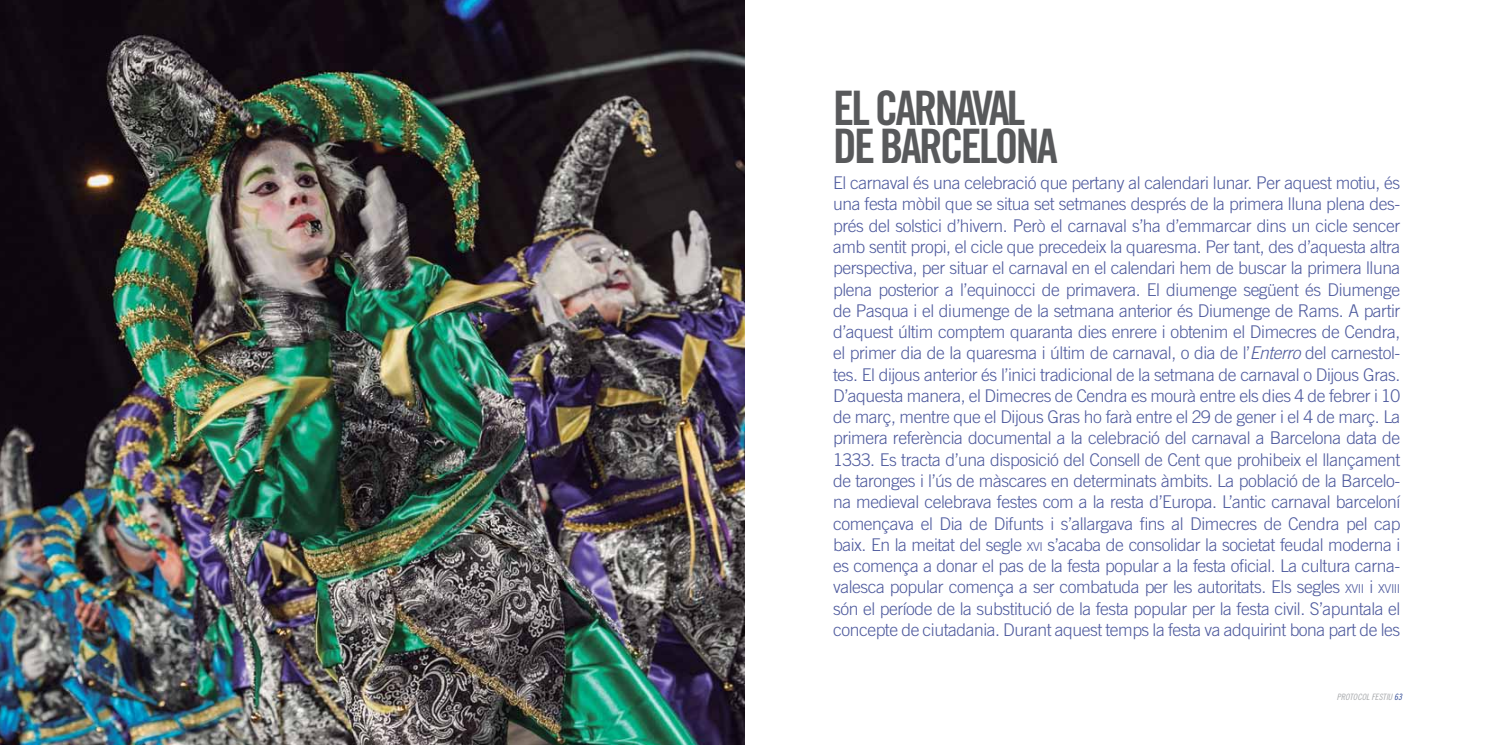
<style>
.page{position:relative;width:1489px;height:745px;background:#fff}
.page>*{position:absolute;margin:0;border:0;box-sizing:border-box;transform-origin:0 0}
.t1{font:47.5px/37.5px "Trade Gothic Bold Cond Twenty";color:#58595b}
.t2{font:300 17.5px/21.2px "Trade Gothic";letter-spacing:-.025em;color:#4f5b9e;text-align:justify}
.t3{font:8.75px "Trade Gothic Cond Eighteen Obl";color:#a7a9ac}
.s1{font-style:italic}
.s2{font-size:12.25px}
.s3{color:#25408f}
</style>
<div class="page">
<img style="left:0;top:0;width:744px;height:744px">
<h1 class="t1" style="left:833px;top:89px;width:89px">EL CARNAVAL<br>DE BARCELONA</h1>
<p class="t2" style="left:833px;top:172px;width:569px">El carnaval és una celebració que pertany al calendari lunar. Per aquest motiu, és una festa mòbil que se situa set setmanes després de la primera lluna plena des&shy;prés del solstici d’hivern. Però el carnaval s’ha d’emmarcar dins un cicle sencer amb sentit propi, el cicle que precedeix la quaresma. Per tant, des d’aquesta altra perspectiva, per situar el carnaval en el calendari hem de buscar la primera lluna plena posterior a l’equinocci de primavera. El diumenge següent és Diumenge de Pasqua i el diumenge de la setmana anterior és Diumenge de Rams. A partir d’aquest últim comptem quaranta dies enrere i obtenim el Dimecres de Cendra, el primer dia de la quaresma i últim de carnaval, o dia de l’<span class="s1">Enterro</span> del carnestol&shy;tes. El dijous anterior és l’inici tradicional de la setmana de carnaval o Dijous Gras.<br>D’aquesta manera, el Dimecres de Cendra es mourà entre els dies 4 de febrer i 10 de març, mentre que el Dijous Gras ho farà entre el 29 de gener i el 4 de març. La primera referència documental a la celebració del carnaval a Barcelona data de 1333. Es tracta d’una disposició del Consell de Cent que prohibeix el llançament de taronges i l’ús de màscares en determinats àmbits. La població de la Barcelo&shy;na medieval celebrava festes com a la resta d’Europa. L’antic carnaval barceloní començava el Dia de Difunts i s’allargava fins al Dimecres de Cendra pel cap baix. En la meitat del segle <span class="s2">XVI</span> s’acaba de consolidar la societat feudal moderna i es comença a donar el pas de la festa popular a la festa oficial. La cultura carna&shy;valesca popular comença a ser combatuda per les autoritats. Els segles <span class="s2">XVII</span> i <span class="s2">XVIII </span>són el període de la substitució de la festa popular per la festa civil. S’apuntala el concepte de ciutadania. Durant aquest temps la festa va adquirint bona part de les</p>
<p class="t3" style="left:1336px;top:691px;width:67px">PROTOCOL FESTIU <span class="s3">63</span></p>
</div>
